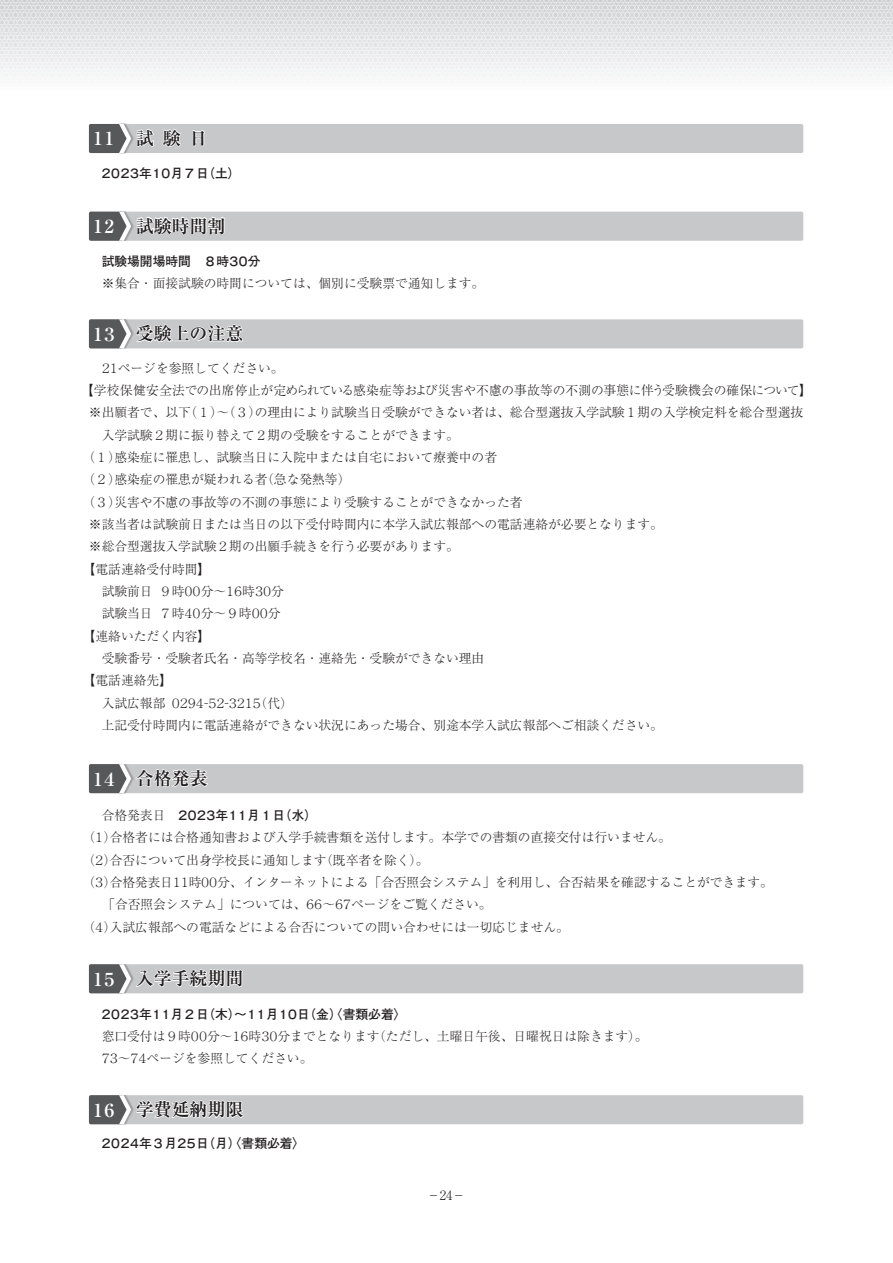
<style>
.page{position:relative;width:893px;height:1263px;background:#fff}
.page>*{position:absolute;margin:0;border:0;box-sizing:border-box;transform-origin:0 0}
.t1{font:700 18px "Ryumin Pro";color:#231f20}
.t2{font:700 18px "Ryumin Pro";letter-spacing:-.36em;color:#fff}
.t3{font:300 12.75px/22.4px "Ryumin Pro";color:#231f20}
.t4{font:700 12.75px "Futo Go B101 Pro";letter-spacing:-.135em;color:#231f20}
.t5{font:700 12.75px "Futo Go B101 Pro";letter-spacing:-.065em;color:#231f20}
.t6{font:700 12.75px "Futo Go B101 Pro";color:#231f20}
.s1{font-family:"Ryumin Pro";font-weight:300}
</style>
<div class="page">
<div style="left:0;top:0;width:893px;height:93px;background:linear-gradient(to bottom,#d8d9da,#fdfdfe)"></div>
<div style="left:89px;top:124px;width:714px;height:29px;background:#c7c8ca;border-radius:2px"></div>
<svg style="left:89px;top:123px;width:65px;height:30px"></svg>
<svg style="left:162px;top:129px;width:19px;height:18px"></svg>
<svg style="left:192px;top:130px;width:13px;height:17px"></svg>
<div style="left:89px;top:212px;width:714px;height:29px;background:#c7c8ca;border-radius:2px"></div>
<svg style="left:89px;top:211px;width:137px;height:30px"></svg>
<div style="left:89px;top:319px;width:714px;height:29px;background:#c7c8ca;border-radius:2px"></div>
<svg style="left:89px;top:319px;width:155px;height:29px"></svg>
<div style="left:89px;top:764px;width:714px;height:29px;background:#c7c8ca;border-radius:2px"></div>
<svg style="left:89px;top:764px;width:119px;height:29px"></svg>
<div style="left:89px;top:964px;width:714px;height:29px;background:#c7c8ca;border-radius:2px"></div>
<svg style="left:89px;top:964px;width:155px;height:30px"></svg>
<div style="left:89px;top:1095px;width:714px;height:29px;background:#c7c8ca;border-radius:2px"></div>
<svg style="left:89px;top:1095px;width:156px;height:30px"></svg>
<h1 class="t2" style="left:89px;top:124px;width:31px">１１</h1>
<h1 class="t1" style="left:136px;top:124px;width:19px">試</h1>
<h1 class="t1" style="left:163px;top:124px;width:19px">験</h1>
<h1 class="t1" style="left:190px;top:124px;width:19px">日</h1>
<p class="t4" style="left:100px;top:163px;width:142px">２０２３年１０月７（日土(</p>
<h1 class="t2" style="left:89px;top:212px;width:31px">１２</h1>
<h1 class="t1" style="left:136px;top:211px;width:91px">試験時間割</h1>
<p class="t6" style="left:102px;top:251px;width:160px">試験場開場時間　８時３０分</p>
<p class="t3" style="left:89px;top:271px;width:397px">　※集合・面接試験の時間については、個別に受験票で通知します。</p>
<h1 class="t2" style="left:89px;top:320px;width:31px">１３</h1>
<h1 class="t1" style="left:136px;top:319px;width:109px">受験上の注意</h1>
<p class="t3" style="left:118px;top:356px;width:167px">ページを参照してください。</p>
<p class="t3" style="left:99px;top:356px;width:22px">２１</p>
<p class="t3" style="left:81px;top:378px;width:733px">【学校保健安全法での出席停止が定められている感染症等および災害や不慮の事故等の不測の事態に伴う受験機会の確保について【</p>
<p class="t3" style="left:255px;top:400px;width:550px">の理由により試験当日受験ができない者は、総合型選抜入学試験１期の入学検定料を総合型選抜</p>
<p class="t3" style="left:185px;top:400px;width:78px">（１）～（３）</p>
<p class="t3" style="left:89px;top:400px;width:104px">※出願者で、以下</p>
<p class="t3" style="left:89px;top:423px;width:371px">　入学試験２期に振り替えて２期の受験をすることができます。</p>
<p class="t3" style="left:114px;top:445px;width:384px">感染症に罹患し、試験当日に入院中または自宅において療養中の者</p>
<p class="t3" style="left:83px;top:445px;width:40px">（１）</p>
<p class="t3" style="left:114px;top:467px;width:410px;text-indent:-32px">（２）<br>災害や不慮の事故等の不測の事態により受験することができなかった者</p>
<p class="t3" style="left:261px;top:467px;width:91px">（急な発熱等(</p>
<p class="t3" style="left:114px;top:467px;width:155px">感染症の罹患が疑われる者</p>
<p class="t3" style="left:83px;top:490px;width:40px">（３）</p>
<p class="t3" style="left:89px;top:512px;width:576px">※該当者は試験前日または当日の以下受付時間内に本学入試広報部への電話連絡が必要となります。</p>
<p class="t3" style="left:89px;top:534px;width:371px">※総合型選抜入学試験２期の出願手続きを行う必要があります。</p>
<p class="t3" style="left:83px;top:557px;width:129px">【電話連絡受付時間【</p>
<p class="t3" style="left:271px;top:579px;width:14px">分</p>
<p class="t3" style="left:89px;top:579px;width:65px">　試験前日</p>
<p class="t3" style="left:159px;top:579px;width:27px">９時</p>
<p class="t3" style="left:242px;top:579px;width:14px">時</p>
<p class="t3" style="left:201px;top:579px;width:27px">分～</p>
<p class="t3" style="left:182px;top:579px;width:22px">００</p>
<p class="t3" style="left:224px;top:579px;width:22px">１６</p>
<p class="t3" style="left:253px;top:579px;width:22px">３０</p>
<p class="t3" style="left:89px;top:601px;width:65px">　試験当日</p>
<p class="t3" style="left:83px;top:623px;width:129px">【連絡いただく内容【</p>
<p class="t3" style="left:89px;top:646px;width:397px">　受験番号・受験者氏名・高等学校名・連絡先・受験ができない理由</p>
<p class="t3" style="left:83px;top:668px;width:91px">【電話連絡先【</p>
<p class="t3" style="left:255px;top:690px;width:40px">（代(</p>
<p class="t3" style="left:159px;top:601px;width:27px">７時</p>
<p class="t3" style="left:201px;top:601px;width:53px">分～９時</p>
<p class="t3" style="left:268px;top:601px;width:14px">分</p>
<p class="t3" style="left:182px;top:601px;width:22px">４０</p>
<p class="t3" style="left:249px;top:601px;width:22px">００</p>
<p class="t3" style="left:89px;top:690px;width:576px">　入試広報部０２９４－５２－３２１５<br>　上記受付時間内に電話連絡ができない状況にあった場合、別途本学入試広報部へご相談ください。</p>
<h1 class="t2" style="left:89px;top:765px;width:31px">１４</h1>
<h1 class="t1" style="left:136px;top:764px;width:73px">合格発表</h1>
<p class="t4" style="left:89px;top:805px;width:230px"><span class="s1">　合格発表日　</span>２０２３年１１月１（日水(</p>
<p class="t3" style="left:93px;top:825px;width:580px">１合格者には合格通知書および入学手続書類を送付します。本学での書類の直接交付は行いません。</p>
<p class="t3" style="left:83px;top:825px;width:14px">（</p>
<p class="t3" style="left:103px;top:825px;width:14px">）</p>
<p class="t3" style="left:83px;top:848px;width:14px">（</p>
<p class="t3" style="left:103px;top:848px;width:14px">）</p>
<p class="t3" style="left:320px;top:848px;width:110px">（既卒者を除く。(</p>
<p class="t3" style="left:93px;top:848px;width:235px">２合否について出身学校長に通知します</p>
<p class="t3" style="left:83px;top:870px;width:14px">（</p>
<p class="t3" style="left:103px;top:870px;width:14px">）</p>
<p class="t3" style="left:217px;top:870px;width:557px">分、インターネットによる「合否照会システム」を利用し、合否結果を確認することができます。</p>
<p class="t3" style="left:93px;top:870px;width:82px">３合格発表日</p>
<p class="t3" style="left:189px;top:870px;width:14px">時</p>
<p class="t3" style="left:171px;top:870px;width:22px">１１</p>
<p class="t3" style="left:199px;top:870px;width:22px">００</p>
<p class="t3" style="left:351px;top:892px;width:142px">ページをご覧ください。</p>
<p class="t3" style="left:93px;top:892px;width:477px;text-indent:9px">「合否照会システム」については、<br>４入試広報部への電話などによる合否についての問い合わせには一切応じません。</p>
<p class="t3" style="left:304px;top:892px;width:22px">６６</p>
<p class="t3" style="left:333px;top:892px;width:22px">６７</p>
<p class="t3" style="left:322px;top:892px;width:14px">～</p>
<p class="t3" style="left:83px;top:915px;width:14px">（</p>
<p class="t3" style="left:103px;top:915px;width:14px">）</p>
<h1 class="t2" style="left:89px;top:965px;width:31px">１５</h1>
<h1 class="t1" style="left:136px;top:964px;width:109px">入学手続期間</h1>
<p class="t4" style="left:100px;top:1003px;width:308px">２０２３年１１月２（日木）～１１月１０（日金）〈書類必着〈</p>
<p class="t3" style="left:373px;top:1024px;width:276px">（ただし、土曜日午後、日曜祝日は除きます。(</p>
<p class="t3" style="left:147px;top:1024px;width:167px;text-indent:-45px">窓口受付は９時<br>ページを参照してください。</p>
<p class="t3" style="left:249px;top:1024px;width:14px">時</p>
<p class="t3" style="left:277px;top:1024px;width:104px">分までとなります</p>
<p class="t3" style="left:207px;top:1024px;width:27px">分～</p>
<p class="t3" style="left:189px;top:1024px;width:22px">００</p>
<p class="t3" style="left:230px;top:1024px;width:22px">１６</p>
<p class="t3" style="left:259px;top:1024px;width:22px">３０</p>
<p class="t3" style="left:99px;top:1046px;width:22px">７３</p>
<p class="t3" style="left:128px;top:1046px;width:22px">７４</p>
<p class="t3" style="left:118px;top:1046px;width:14px">～</p>
<h1 class="t2" style="left:89px;top:1096px;width:31px">１６</h1>
<h1 class="t1" style="left:136px;top:1095px;width:109px">学費延納期限</h1>
<p class="t5" style="left:100px;top:1133px;width:207px">２０２４年３月２５（日月）〈書類必着〈</p>
<p class="t3" style="left:427px;top:1183px;width:40px">－24－</p>
</div>
